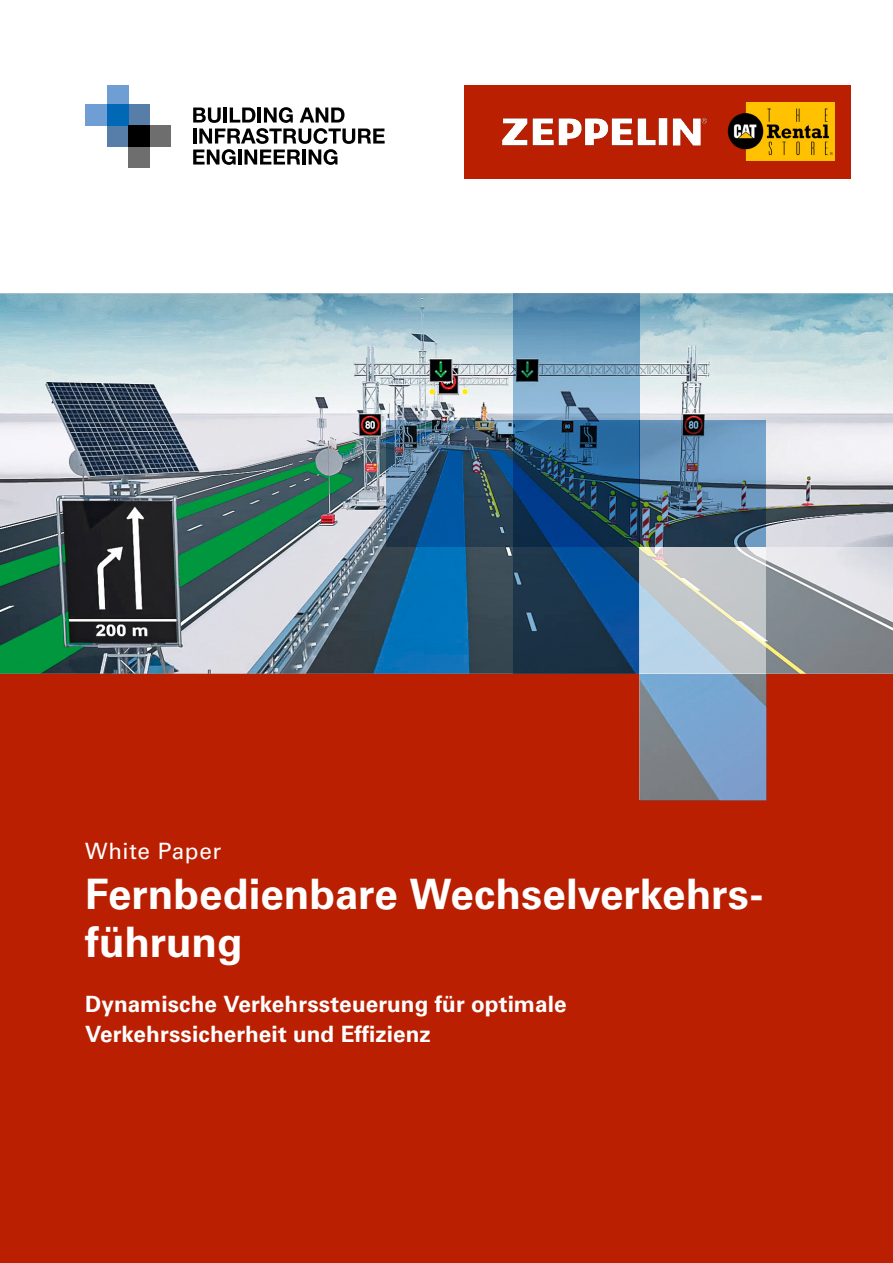
<style>
.page{position:relative;width:893px;height:1263px;background:#fff}
.page>*{position:absolute;margin:0;border:0;box-sizing:border-box;transform-origin:0 0}
.t1{font:700 42px/48px "Univers LT Pro 65";color:#fff}
.t2{font:700 22.5px/30px "Univers LT Pro 65";letter-spacing:.005em;color:#fff}
.t3{font:22.5px "Univers LT Pro 55 Roman";letter-spacing:.025em;color:#fff}
</style>
<div class="page">
<div style="left:0;top:662px;width:893px;height:601px;background:#ba1f01"></div>
<div style="left:464px;top:85px;width:386px;height:94px;background:#ba1f01"></div>
<img style="left:503px;top:103px;width:331px;height:57px">
<img style="left:0;top:293px;width:893px;height:507px">
<svg style="left:193px;top:107px;width:192px;height:58px"></svg>
<div style="left:86px;top:104px;width:21px;height:21px;background:#6e9ed4"></div>
<div style="left:128px;top:104px;width:21px;height:21px;background:#577ea8"></div>
<div style="left:107px;top:125px;width:21px;height:21px;background:#577ea8"></div>
<div style="left:107px;top:85px;width:21px;height:19px;background:#6e9ed4"></div>
<div style="left:107px;top:104px;width:21px;height:21px;background:#0068b4"></div>
<div style="left:128px;top:146px;width:21px;height:22px;background:#6e6e6e"></div>
<div style="left:149px;top:125px;width:22px;height:21px;background:#6e6e6e"></div>
<div style="left:128px;top:125px;width:21px;height:21px;background:#000"></div>
<img style="left:386px;top:420px;width:127px;height:127px">
<svg style="left:513px;top:293px;width:126px;height:127px;background:#6d9ab9"></svg>
<svg style="left:513px;top:420px;width:126px;height:127px;background:#174772"></svg>
<svg style="left:513px;top:547px;width:126px;height:127px;background:#153d63"></svg>
<svg style="left:639px;top:420px;width:127px;height:127px;background:#557795"></svg>
<svg style="left:639px;top:547px;width:127px;height:127px;background:#c3ccd2"></svg>
<svg style="left:639px;top:674px;width:127px;height:126px;background:#7a98b6"></svg>
<svg style="left:766px;top:547px;width:127px;height:127px;background:#a5aaad"></svg>
<p class="t3" style="left:85px;top:835px;width:138px">White Paper</p>
<h1 class="t1" style="left:85px;top:868px;width:680px">Fernbedienbare Wechselverkehrs&shy;führung</h1>
<p class="t2" style="left:85px;top:988px;width:483px">Dynamische Verkehrssteuerung für optimale<br>Verkehrssicherheit und Effizienz</p>
</div>
